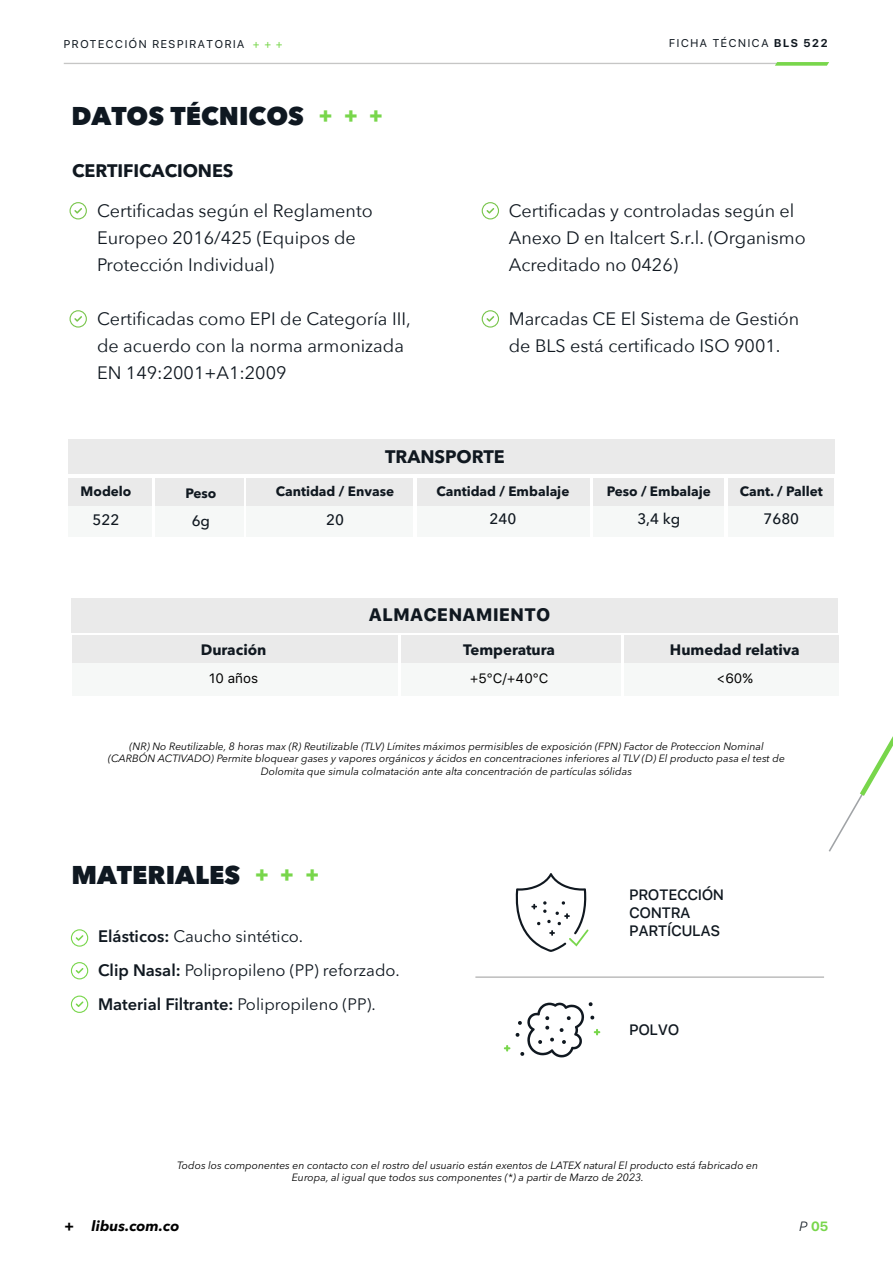
<style>
.page{position:relative;width:893px;height:1263px;background:#fff}
.page>*{position:absolute;margin:0;border:0;box-sizing:border-box;transform-origin:0 0}
.t1{font:800 25.5px "Avenir Next LT Pro";color:#0f1821}
.t2{font:18px/27px "Avenir Next";color:#101820}
.t3{font:700 18px "Avenir Next LT Pro";letter-spacing:-.005em;color:#101820}
.t4{font:800 18px "SF Pro Text";letter-spacing:-.005em;color:#101820}
.t5{font:16.5px/33.8px "Avenir Next LT Pro";color:#101820}
.t6{font:700 15px "Avenir Next LT Pro";color:#101820}
.t7{font:500 15px/18px "SF Pro Text";letter-spacing:-.03em;color:#101820}
.t8{font:500 15px "Avenir Next LT Pro";color:#101820}
.t9{font:italic 700 14.4px "Avenir Next LT Pro";color:#000}
.t10{font:700 13.5px "Avenir Next LT Pro";color:#101820}
.t11{font:13.5px "SF Pro Text";color:#000}
.t12{font:700 13.35px "SF Pro Display";color:#78d64b}
.t13{font:11.25px "SF Pro Display";letter-spacing:.15em;color:#101820}
.t14{font:italic 10.5px/12.6px "Avenir Next LT Pro";color:#000;text-align:center}
.s1{color:#78d64b}
.s2{font-weight:700}
.s3{font-family:"SF Pro Text";font-size:21px;color:#78d64b}
.s4{font-weight:600}
.s5{font-weight:300;font-style:italic;color:#101820}
</style>
<div class="page">
<hr style="left:64px;top:63px;width:755px;height:1px;background:#c6c6c5">
<svg style="left:775px;top:62px;width:54px;height:4px"></svg>
<div style="left:71px;top:929px;width:17px;height:18px;border:1px solid #78d64b;border-radius:50%"></div>
<svg style="left:76px;top:935px;width:7px;height:6px"></svg>
<div style="left:71px;top:962px;width:17px;height:17px;border:1px solid #78d64b;border-radius:50%"></div>
<svg style="left:76px;top:968px;width:7px;height:6px"></svg>
<div style="left:71px;top:995px;width:17px;height:18px;border:1px solid #78d64b;border-radius:50%"></div>
<svg style="left:76px;top:1001px;width:7px;height:6px"></svg>
<hr style="left:475px;top:977px;width:349px;height:1px;background:#9c9b9b">
<svg style="left:515px;top:873px;width:73px;height:79px"></svg>
<svg style="left:516px;top:1002px;width:84px;height:55px"></svg>
<svg style="left:504px;top:1045px;width:6px;height:6px"></svg>
<svg style="left:829px;top:736px;width:64px;height:116px"></svg>
<div style="left:71px;top:598px;width:766px;height:34px;background:#eaeaea"></div>
<div style="left:401px;top:657px;width:219px;height:39px;background:#f6f8f7"></div>
<div style="left:624px;top:657px;width:214px;height:39px;background:#f6f8f7"></div>
<div style="left:72px;top:653px;width:326px;height:42px;background:#f6f8f7"></div>
<div style="left:72px;top:635px;width:326px;height:27px;background:#eaeaea"></div>
<div style="left:401px;top:636px;width:219px;height:27px;background:#eaeaea"></div>
<div style="left:624px;top:636px;width:214px;height:27px;background:#eaeaea"></div>
<div style="left:155px;top:505px;width:88px;height:32px;background:#f6f8f7"></div>
<div style="left:246px;top:505px;width:166px;height:32px;background:#f6f8f7"></div>
<div style="left:728px;top:505px;width:106px;height:32px;background:#f6f8f7"></div>
<div style="left:417px;top:505px;width:172px;height:32px;background:#f6f8f7"></div>
<div style="left:593px;top:505px;width:131px;height:32px;background:#f6f8f7"></div>
<div style="left:68px;top:505px;width:83px;height:32px;background:#f6f8f7"></div>
<div style="left:68px;top:439px;width:766px;height:35px;background:#eaeaea"></div>
<div style="left:155px;top:478px;width:88px;height:27px;background:#eaeaea"></div>
<div style="left:246px;top:478px;width:166px;height:27px;background:#eaeaea"></div>
<div style="left:728px;top:478px;width:106px;height:27px;background:#eaeaea"></div>
<div style="left:417px;top:478px;width:172px;height:27px;background:#eaeaea"></div>
<div style="left:593px;top:478px;width:131px;height:27px;background:#eaeaea"></div>
<div style="left:68px;top:478px;width:83px;height:27px;background:#eaeaea"></div>
<div style="left:70px;top:202px;width:17px;height:17px;border:1px solid #78c54b;border-radius:50%"></div>
<svg style="left:74px;top:208px;width:8px;height:6px"></svg>
<div style="left:482px;top:202px;width:17px;height:17px;border:1px solid #78c54b;border-radius:50%"></div>
<svg style="left:486px;top:208px;width:8px;height:6px"></svg>
<div style="left:482px;top:310px;width:17px;height:18px;border:1px solid #78c54b;border-radius:50%"></div>
<svg style="left:486px;top:316px;width:8px;height:6px"></svg>
<div style="left:70px;top:310px;width:17px;height:18px;border:1px solid #78c54b;border-radius:50%"></div>
<svg style="left:74px;top:316px;width:8px;height:6px"></svg>
<p class="t13" style="left:64px;top:36px;width:220px">PROTECCIÓN RESPIRATORIA <span class="s1">+ + +</span></p>
<p class="t13" style="left:669px;top:35px;width:160px">FICHA TÉCNICA <span class="s2">BLS 522</span></p>
<h1 class="t1" style="left:71px;top:100px;width:313px">DATOS TÉCNICOS <span class="s3">+ + +</span></h1>
<h2 class="t3" style="left:72px;top:160px;width:163px">CERTIFICACIONES</h2>
<h2 class="t2" style="left:97px;top:196px;width:277px">Certificadas según el Reglamento<br>Europeo 2016/425 (Equipos de<br>Protección Individual)</h2>
<h2 class="t2" style="left:97px;top:304px;width:315px">Certificadas como EPI de Categoría III, de acuerdo con la norma armonizada<br>EN 149:2001+A1:2009</h2>
<h2 class="t2" style="left:509px;top:196px;width:299px">Certificadas y controladas según el<br>Anexo D en Italcert S.r.l. (Organismo<br>Acreditado no 0426)</h2>
<h2 class="t2" style="left:509px;top:304px;width:292px">Marcadas CE El Sistema de Gestión de BLS está certificado ISO 9001.</h2>
<p class="t10" style="left:81px;top:483px;width:52px">Modelo</p>
<h3 class="t8" style="left:93px;top:510px;width:28px">522</h3>
<p class="t10" style="left:185px;top:485px;width:32px">Peso</p>
<h3 class="t8" style="left:192px;top:512px;width:20px">6g</h3>
<h2 class="t3" style="left:385px;top:446px;width:121px">TRANSPORTE</h2>
<p class="t10" style="left:276px;top:483px;width:120px">Cantidad / Envase</p>
<h3 class="t8" style="left:326px;top:510px;width:19px">20</h3>
<p class="t10" style="left:437px;top:483px;width:134px">Cantidad / Embalaje</p>
<h3 class="t8" style="left:490px;top:510px;width:28px">240</h3>
<h3 class="t6" style="left:201px;top:640px;width:67px">Duración</h3>
<p class="t11" style="left:209px;top:669px;width:50px">10 años</p>
<h2 class="t4" style="left:368px;top:602px;width:184px">ALMACENAMIENTO</h2>
<h3 class="t6" style="left:463px;top:640px;width:93px">Temperatura</h3>
<p class="t11" style="left:470px;top:669px;width:80px">+5°C/+40°C</p>
<p class="t10" style="left:607px;top:483px;width:106px">Peso / Embalaje</p>
<h3 class="t8" style="left:637px;top:510px;width:44px">3,4 kg</h3>
<p class="t10" style="left:740px;top:483px;width:84px">Cant. / Pallet</p>
<h3 class="t8" style="left:763px;top:510px;width:37px">7680</h3>
<h3 class="t6" style="left:670px;top:640px;width:131px">Humedad relativa</h3>
<p class="t11" style="left:717px;top:669px;width:38px">&lt;60%</p>
<p class="t14" style="left:108px;top:740px;width:678px">(NR) No Reutilizable, 8 horas max (R) Reutilizable (TLV) Límites máximos permisibles de exposición (FPN) Factor de Proteccion Nominal (CARBÓN ACTIVADO) Permite bloquear gases y vapores orgánicos y ácidos en concentraciones inferiores al TLV (D) El producto pasa el test de<br>Dolomita que simula colmatación ante alta concentración de partículas sólidas</p>
<h1 class="t1" style="left:71px;top:860px;width:250px">MATERIALES <span class="s3">+ + +</span></h1>
<h3 class="t5" style="left:98px;top:919px;width:303px"><span class="s4">Elásticos:</span> Caucho sintético.<br><span class="s4">Clip Nasal:</span> Polipropileno (PP) reforzado.<br><span class="s4">Material Filtrante:</span> Polipropileno (PP).</h3>
<h3 class="t7" style="left:629px;top:885px;width:97px">PROTECCIÓN<br>CONTRA<br>PARTÍCULAS</h3>
<h3 class="t7" style="left:629px;top:1020px;width:52px">POLVO</h3>
<p class="t14" style="left:177px;top:1159px;width:582px">Todos los componentes en contacto con el rostro del usuario están exentos de LATEX natural El producto está fabricado en<br>Europa, al igual que todos sus componentes (*) a partir de Marzo de 2023.</p>
<h3 class="t9" style="left:65px;top:1217px;width:116px">+ libus.com.co</h3>
<p class="t12" style="left:799px;top:1219px;width:31px"><span class="s5">P</span> 05</p>
</div>
